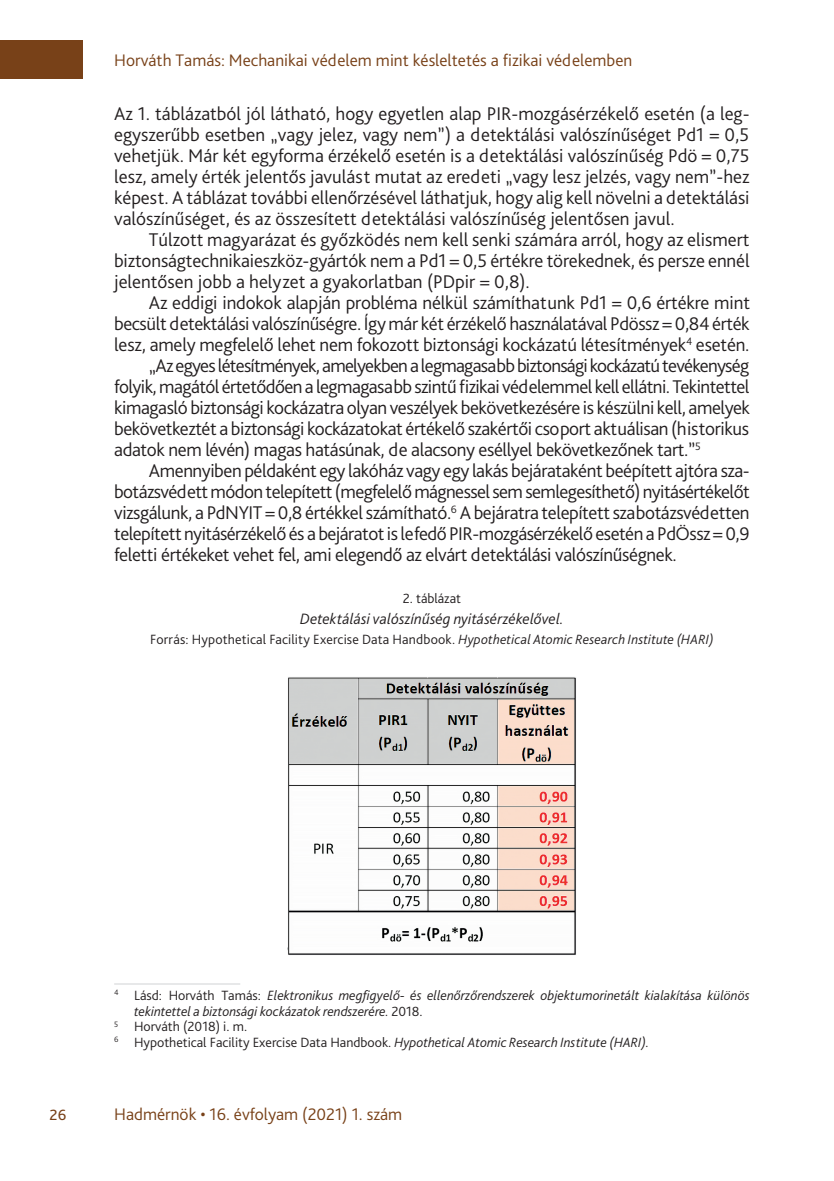
<style>
.page{position:relative;width:834px;height:1181px;background:#fff}
.page>*{position:absolute;margin:0;border:0;box-sizing:border-box;transform-origin:0 0}
.t1{font:300 19.25px/21px "Bliss Pro";letter-spacing:-.02em;color:#231f20;text-align:justify}
.t2{font:300 19.25px "Bliss Pro";letter-spacing:-.04em;color:#231f20}
.t3{font:300 19.25px "Bliss Pro";color:#784118}
.t4{font:300 17.5px "Bliss Pro";color:#784118}
.t5{font:italic 300 15.75px "Bliss Pro";letter-spacing:.005em;color:#231f20}
.t6{font:italic 300 14px "Bliss Pro";color:#231f20}
.t7{font:300 14px "Bliss Pro";letter-spacing:.01em;color:#231f20}
.s1{font-style:italic}
.s2{font-style:normal}
</style>
<div class="page">
<div style="left:0;top:41px;width:83px;height:38px;background:#784118"></div>
<img style="left:288px;top:677px;width:288px;height:278px">
<hr style="left:114px;top:983px;width:126px;height:1px;background:#d1d2d4">
<p class="t4" style="left:114px;top:49px;width:519px">Horváth Tamás: Mechanikai védelem mint késleltetés a fizikai védelemben</p>
<p class="t1" style="left:114px;top:103px;width:636px">Az 1. táblázatból jól látható, hogy egyetlen alap PIR-mozgásérzékelő esetén (a leg&shy;egyszerűbb esetben „vagy jelez, vagy nem”) a detektálási valószínűséget Pd1 = 0,5 vehetjük. Már két egyforma érzékelő esetén is a detektálási valószínűség Pdö = 0,75 lesz, amely érték jelentős javulást mutat az eredeti „vagy lesz jelzés, vagy nem”-hez képest. A táblázat további ellenőrzésével láthatjuk, hogy alig kell növelni a detektálási valószínűséget, és az összesített detektálási valószínűség jelentősen javul.</p>
<p class="t1" style="left:114px;top:229px;width:637px;text-indent:35px">Túlzott magyarázat és győzködés nem kell senki számára arról, hogy az elismert biztonságtechnikaieszköz-gyártók nem a Pd1 = 0,5 értékre törekednek, és persze ennél jelentősen jobb a helyzet a gyakorlatban (PDpir = 0,8).</p>
<p class="t1" style="left:149px;top:292px;width:602px">Az eddigi indokok alapján probléma nélkül számíthatunk Pd1 = 0,6 értékre mint</p>
<p class="t1" style="left:114px;top:313px;width:637px">becsült detektálási valószínűségre. Így már két érzékelő használatával Pdössz = 0,84 érték</p>
<p class="t1" style="left:114px;top:334px;width:636px">lesz, amely megfelelő lehet nem fokozott biztonsági kockázatú létesítmények<sup>4</sup> esetén.</p>
<p class="t2" style="left:149px;top:354px;width:601px">„Azegyes létesítmények, amelyekben alegmagasabb biztonsági kockázatú tevékenység</p>
<p class="t1" style="left:114px;top:376px;width:636px">folyik, magától értetődően a legmagasabb szintű fizikai védelemmel kell ellátni. Tekintettel</p>
<p class="t1" style="left:114px;top:397px;width:637px">kimagasló biztonsági kockázatra olyan veszélyek bekövetkezésére is készülni kell, amelyek</p>
<p class="t1" style="left:114px;top:418px;width:636px">bekövetkeztét a biztonsági kockázatokat értékelő szakértői csoport aktuálisan (historikus</p>
<p class="t1" style="left:114px;top:439px;width:588px">adatok nem lévén) magas hatásúnak, de alacsony eséllyel bekövetkezőnek tart.”<sup>5</sup></p>
<p class="t1" style="left:149px;top:460px;width:602px">Amennyiben példaként egy lakóház vagy egy lakás bejárataként beépített ajtóra sza-</p>
<p class="t1" style="left:114px;top:481px;width:637px">botázsvédett módon telepített (megfelelő mágnessel sem semlegesíthető) nyitásértékelőt</p>
<p class="t1" style="left:114px;top:502px;width:636px">vizsgálunk, a PdNYIT = 0,8 értékkel számítható.<sup>6</sup> A bejáratra telepített szabotázsvédetten</p>
<p class="t1" style="left:114px;top:523px;width:636px">telepített nyitásérzékelő és a bejáratot is lefedő PIR-mozgásérzékelő esetén a PdÖssz=0,9</p>
<p class="t1" style="left:114px;top:544px;width:564px">feletti értékeket vehet fel, ami elegendő az elvárt detektálási valószínűségnek.</p>
<p class="t7" style="left:402px;top:590px;width:60px">2. táblázat</p>
<p class="t5" style="left:300px;top:609px;width:265px">Detektálási valószínűség nyitásérzékelővel.</p>
<p class="t7" style="left:150px;top:631px;width:565px">Forrás: Hypothetical Facility Exercise Data Handbook. <span class="s1">Hypothetical Atomic Research Institute (HARI)</span></p>
<p class="t6" style="left:114px;top:986px;width:636px"><sup>4</sup> <span class="s2">Lásd: Horváth Tamás:</span> Elektronikus megfigyelő- és ellenőrzőrendszerek objektumorinetált kialakítása különös</p>
<p class="t6" style="left:134px;top:1002px;width:290px">tekintettel a biztonsági kockázatok rendszerére. <span class="s2">2018.</span></p>
<p class="t7" style="left:114px;top:1018px;width:134px"><sup>5</sup> Horváth (2018) i. m.</p>
<p class="t6" style="left:114px;top:1033px;width:536px"><sup>6</sup> <span class="s2">Hypothetical Facility Exercise Data Handbook.</span> Hypothetical Atomic Research Institute (HARI).</p>
<p class="t3" style="left:50px;top:1102px;width:18px">26</p>
<p class="t4" style="left:114px;top:1103px;width:289px">Hadmérnök • 16. évfolyam (2021) 1. szám</p>
</div>
